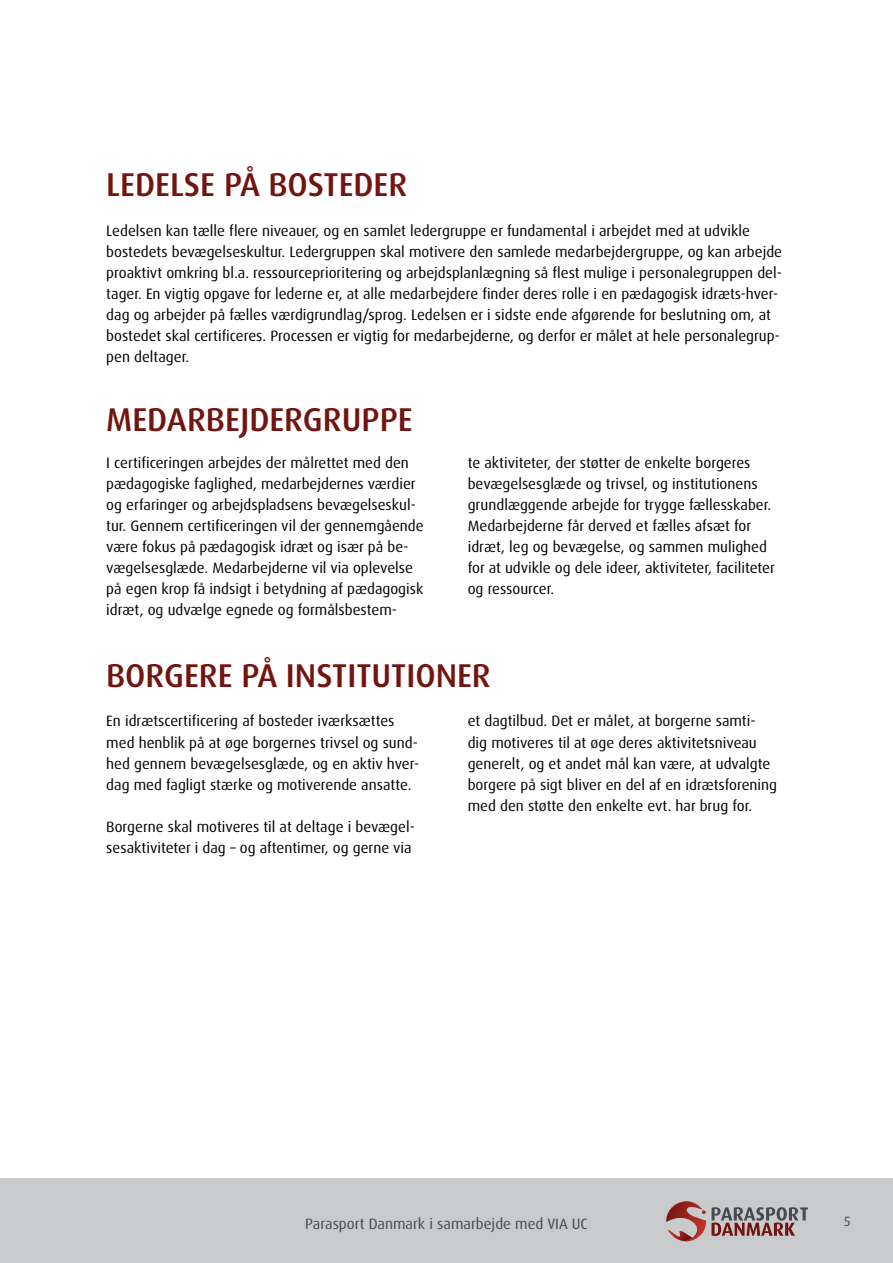
<style>
.page{position:relative;width:893px;height:1263px;background:#fff}
.page>*{position:absolute;margin:0;border:0;box-sizing:border-box;transform-origin:0 0}
.t1{font:500 33px "Dax OT";color:#72140f}
.t2{font:15px/21px "Dax OT";color:#000}
.t3{font:15px "Dax OT";color:#484b4d}
.t4{font:13.5px "Dax OT";color:#484b4d}
</style>
<div class="page">
<div style="left:0;top:1178px;width:893px;height:85px;background:#c8cacc"></div>
<svg style="left:666px;top:1201px;width:142px;height:41px"></svg>
<h1 class="t1" style="left:106px;top:164px;width:302px">LEDELSE PÅ BOSTEDER</h1>
<p class="t2" style="left:106px;top:221px;width:677px">Ledelsen kan tælle flere niveauer, og en samlet ledergruppe er fundamental i arbejdet med at udvikle bostedets bevægelseskultur. Ledergruppen skal motivere den samlede medarbejdergruppe, og kan arbejde proaktivt omkring bl.a. ressourceprioritering og arbejdsplanlægning så flest mulige i personalegruppen del&shy;tager. En vigtig opgave for lederne er, at alle medarbejdere finder deres rolle i en pædagogisk idræts-hver&shy;dag og arbejder på fælles værdigrundlag/sprog. Ledelsen er i sidste ende afgørende for beslutning om, at bostedet skal certificeres. Processen er vigtig for medarbejderne, og derfor er målet at hele personalegrup&shy;pen deltager.</p>
<h1 class="t1" style="left:106px;top:398px;width:308px">MEDARBEJDERGRUPPE</h1>
<p class="t2" style="left:106px;top:452px;width:319px">I certificeringen arbejdes der målrettet med den pædagogiske faglighed, medarbejdernes værdier og erfaringer og arbejdspladsens bevægelseskul&shy;tur. Gennem certificeringen vil der gennemgående være fokus på pædagogisk idræt og især på be&shy;vægelsesglæde. Medarbejderne vil via oplevelse på egen krop få indsigt i betydning af pædagogisk idræt, og udvælge egnede og formålsbestem-</p>
<p class="t2" style="left:468px;top:452px;width:309px">te aktiviteter, der støtter de enkelte borgeres bevægelsesglæde og trivsel, og institutionens grundlæggende arbejde for trygge fællesskaber.<br>Medarbejderne får derved et fælles afsæt for idræt, leg og bevægelse, og sammen mulighed for at udvikle og dele ideer, aktiviteter, faciliteter og ressourcer.</p>
<h1 class="t1" style="left:106px;top:655px;width:386px">BORGERE PÅ INSTITUTIONER</h1>
<p class="t2" style="left:106px;top:711px;width:314px">En idrætscertificering af bosteder iværksættes med henblik på at øge borgernes trivsel og sund&shy;hed gennem bevægelsesglæde, og en aktiv hver&shy;dag med fagligt stærke og motiverende ansatte.</p>
<p class="t2" style="left:106px;top:816px;width:310px">Borgerne skal motiveres til at deltage i bevægel&shy;sesaktiviteter i dag – og aftentimer, og gerne via</p>
<p class="t2" style="left:468px;top:711px;width:311px">et dagtilbud. Det er målet, at borgerne samti&shy;dig motiveres til at øge deres aktivitetsniveau generelt, og et andet mål kan være, at udvalgte borgere på sigt bliver en del af en idrætsforening med den støtte den enkelte evt. har brug for.</p>
<p class="t3" style="left:305px;top:1214px;width:284px">Parasport Danmark i samarbejde med VIA UC</p>
<p class="t4" style="left:844px;top:1212px;width:8px">5</p>
</div>
